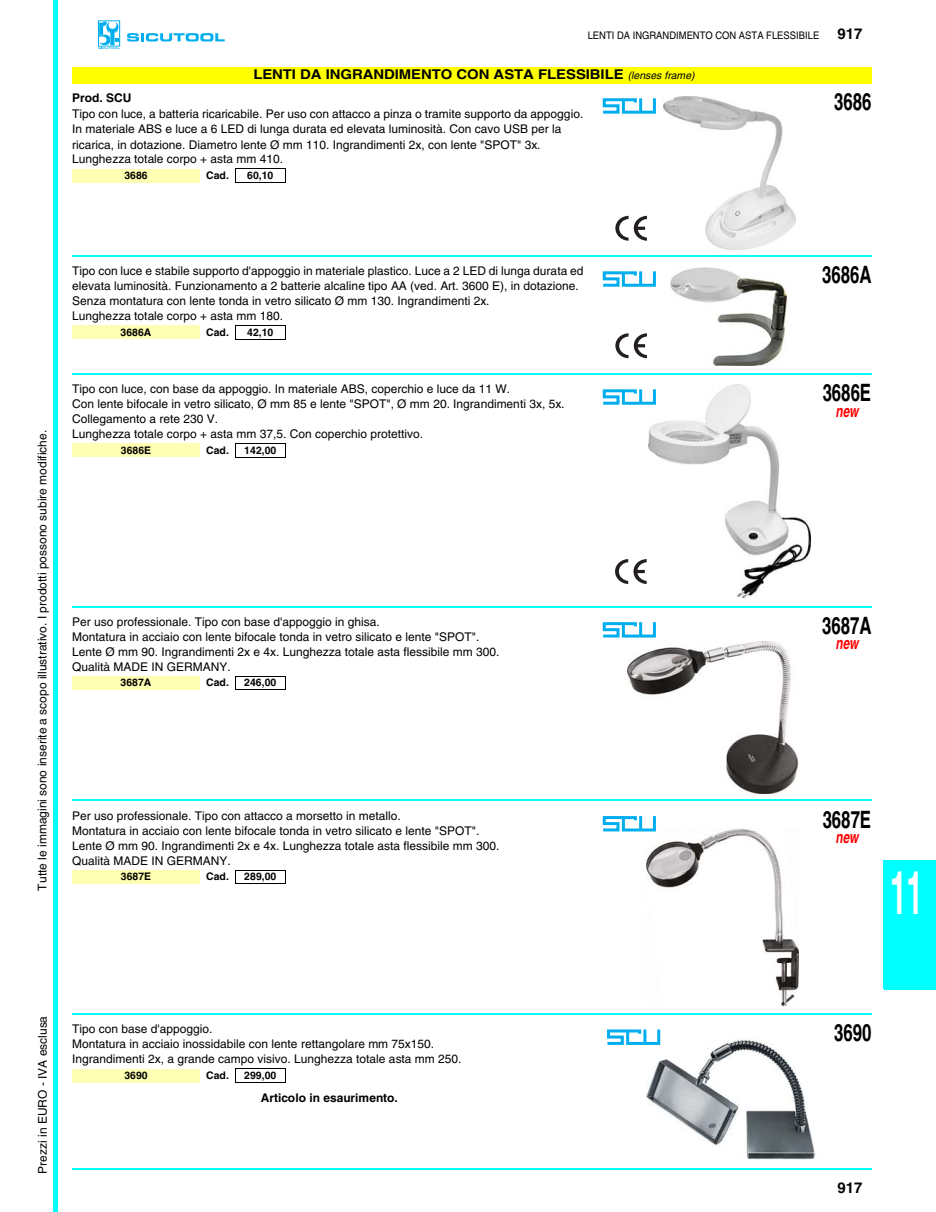
<style>
.page{position:relative;width:936px;height:1212px;background:#fff}
.page>*{position:absolute;margin:0;border:0;box-sizing:border-box;transform-origin:0 0}
.t1{font:700 60px "Helvetica";color:#fff;scale:.5 1}
.t2{font:700 24px "Helvetica";letter-spacing:-.005em;color:#000;scale:.7 1}
.t3{font:italic 700 16.8px "Helvetica";color:#f00;scale:.71 1}
.t4{font:700 15px "Helvetica";color:#000}
.t5{font:700 13.5px "Helvetica";letter-spacing:-.005em;color:#000;scale:1.11 1}
.t6{font:12px/15px "Helvetica";color:#000}
.t7{font:700 12px "Helvetica";color:#000}
.t8{font:700 10.5px "Helvetica";letter-spacing:.005em;color:#000}
.t9{font:10.5px "Helvetica";letter-spacing:.005em;color:#000;scale:.9 1}
.s1{font-weight:700;font-size:15px}
.s2{font-weight:400;font-style:italic;font-size:10.5px}
</style>
<div class="page">
<div style="left:53px;top:0;width:5px;height:1212px;background:#0ff"></div>
<svg style="left:127px;top:33px;width:98px;height:8px"></svg>
<div style="left:96px;top:19px;width:26px;height:30px;border:3px solid #fff"></div>
<svg style="left:98px;top:22px;width:22px;height:27px"></svg>
<div style="left:884px;top:861px;width:51px;height:128px;background:#0ff"></div>
<hr style="left:884px;top:860px;width:51px;height:2px;background:#0ff">
<hr style="left:884px;top:988px;width:51px;height:2px;background:#0ff">
<div style="left:72px;top:67px;width:800px;height:16px;background:#ff0"></div>
<img style="left:663px;top:96px;width:133px;height:153px">
<div style="left:639px;top:97px;width:17px;height:17px;border:3px solid #00aeef"></div>
<svg style="left:602px;top:97px;width:40px;height:17px"></svg>
<svg style="left:615px;top:216px;width:32px;height:25px"></svg>
<div style="left:72px;top:169px;width:128px;height:13px;background:#ffffb3"></div>
<svg style="left:235px;top:170px;width:1px;height:12px"></svg>
<svg style="left:285px;top:170px;width:1px;height:12px"></svg>
<hr style="left:235px;top:169px;width:51px;height:1px;background:#000">
<hr style="left:235px;top:182px;width:51px;height:1px;background:#000">
<hr style="left:72px;top:255px;width:800px;height:2px;background:#0ff">
<img style="left:671px;top:267px;width:116px;height:98px">
<div style="left:639px;top:270px;width:17px;height:17px;border:3px solid #00aeef"></div>
<svg style="left:602px;top:270px;width:40px;height:17px"></svg>
<svg style="left:615px;top:333px;width:32px;height:25px"></svg>
<div style="left:72px;top:326px;width:128px;height:13px;background:#ffffb3"></div>
<svg style="left:235px;top:326px;width:1px;height:13px"></svg>
<svg style="left:285px;top:326px;width:1px;height:13px"></svg>
<hr style="left:235px;top:325px;width:51px;height:1px;background:#000">
<hr style="left:235px;top:339px;width:51px;height:1px;background:#000">
<hr style="left:72px;top:373px;width:800px;height:2px;background:#0ff">
<img style="left:648px;top:385px;width:162px;height:213px">
<div style="left:600px;top:375px;width:59px;height:43px;background:#fff"></div>
<div style="left:639px;top:388px;width:17px;height:17px;border:3px solid #00aeef"></div>
<svg style="left:602px;top:388px;width:40px;height:17px"></svg>
<div style="left:600px;top:550px;width:63px;height:42px;background:#fff"></div>
<svg style="left:615px;top:559px;width:32px;height:25px"></svg>
<div style="left:72px;top:444px;width:128px;height:13px;background:#ffffb3"></div>
<svg style="left:235px;top:444px;width:1px;height:13px"></svg>
<svg style="left:285px;top:444px;width:1px;height:13px"></svg>
<hr style="left:235px;top:443px;width:51px;height:1px;background:#000">
<hr style="left:235px;top:457px;width:51px;height:1px;background:#000">
<hr style="left:72px;top:606px;width:800px;height:1px;background:#0ff">
<div style="left:639px;top:621px;width:17px;height:17px;border:3px solid #00aeef"></div>
<svg style="left:602px;top:621px;width:40px;height:17px"></svg>
<img style="left:628px;top:642px;width:169px;height:151px">
<div style="left:72px;top:676px;width:128px;height:14px;background:#ffffb3"></div>
<svg style="left:235px;top:677px;width:1px;height:12px"></svg>
<svg style="left:285px;top:677px;width:1px;height:12px"></svg>
<hr style="left:235px;top:676px;width:51px;height:1px;background:#000">
<hr style="left:235px;top:689px;width:51px;height:1px;background:#000">
<hr style="left:72px;top:800px;width:800px;height:1px;background:#0ff">
<img style="left:647px;top:828px;width:152px;height:179px">
<div style="left:600px;top:802px;width:59px;height:43px;background:#fff"></div>
<div style="left:639px;top:815px;width:17px;height:16px;border:3px solid #00aeef"></div>
<svg style="left:602px;top:815px;width:40px;height:17px"></svg>
<div style="left:72px;top:870px;width:128px;height:14px;background:#ffffb3"></div>
<svg style="left:235px;top:871px;width:1px;height:12px"></svg>
<svg style="left:285px;top:871px;width:1px;height:12px"></svg>
<hr style="left:235px;top:870px;width:51px;height:1px;background:#000">
<hr style="left:235px;top:883px;width:51px;height:1px;background:#000">
<hr style="left:72px;top:1013px;width:800px;height:2px;background:#0ff">
<img style="left:647px;top:1039px;width:168px;height:121px">
<div style="left:604px;top:1016px;width:59px;height:42px;background:#fff"></div>
<div style="left:643px;top:1028px;width:17px;height:17px;border:3px solid #00aeef"></div>
<svg style="left:607px;top:1028px;width:40px;height:17px"></svg>
<div style="left:72px;top:1069px;width:128px;height:13px;background:#ffffb3"></div>
<svg style="left:235px;top:1069px;width:1px;height:13px"></svg>
<svg style="left:285px;top:1069px;width:1px;height:13px"></svg>
<hr style="left:235px;top:1068px;width:51px;height:1px;background:#000">
<hr style="left:235px;top:1082px;width:51px;height:1px;background:#000">
<hr style="left:72px;top:1168px;width:800px;height:2px;background:#0ff">
<p class="t9" style="left:588px;top:29px;width:307px">LENTI DA INGRANDIMENTO CON ASTA FLESSIBILE <span class="s1">917</span></p>
<p class="t5" style="left:253px;top:66px;width:399px">LENTI DA INGRANDIMENTO CON ASTA FLESSIBILE <span class="s2">(lenses frame)</span></p>
<p class="t7" style="left:72px;top:90px;width:61px">Prod. SCU</p>
<p class="t6" style="left:72px;top:107px;width:513px">Tipo con luce, a batteria ricaricabile. Per uso con attacco a pinza o tramite supporto da appoggio.<br>In materiale ABS e luce a 6 LED di lunga durata ed elevata luminosità. Con cavo USB per la ricarica, in dotazione. Diametro lente Ø mm 110. Ingrandimenti 2x, con lente "SPOT" 3x.<br>Lunghezza totale corpo + asta mm 410.</p>
<p class="t8" style="left:124px;top:169px;width:25px">3686</p>
<p class="t8" style="left:206px;top:169px;width:24px">Cad.</p>
<p class="t8" style="left:247px;top:169px;width:28px">60,10</p>
<h2 class="t2" style="left:834px;top:87px;width:55px">3686</h2>
<p class="t6" style="left:35px;top:891px;width:462px;rotate:-90deg">Tutte le immagini sono inserite a scopo illustrativo. I prodotti possono subire modifiche.</p>
<p class="t6" style="left:72px;top:263px;width:513px">Tipo con luce e stabile supporto d'appoggio in materiale plastico. Luce a 2 LED di lunga durata ed elevata luminosità. Funzionamento a 2 batterie alcaline tipo AA (ved. Art. 3600 E), in dotazione.<br>Senza montatura con lente tonda in vetro silicato Ø mm 130. Ingrandimenti 2x.<br>Lunghezza totale corpo + asta mm 180.</p>
<p class="t8" style="left:121px;top:325px;width:32px">3686A</p>
<p class="t8" style="left:206px;top:325px;width:24px">Cad.</p>
<p class="t8" style="left:247px;top:325px;width:28px">42,10</p>
<p class="t6" style="left:72px;top:381px;width:494px">Tipo con luce, con base da appoggio. In materiale ABS, coperchio e luce da 11 W.<br>Con lente bifocale in vetro silicato, Ø mm 85 e lente "SPOT", Ø mm 20. Ingrandimenti 3x, 5x.<br>Collegamento a rete 230 V.<br>Lunghezza totale corpo + asta mm 37,5. Con coperchio protettivo.</p>
<p class="t8" style="left:121px;top:443px;width:32px">3686E</p>
<p class="t8" style="left:206px;top:443px;width:24px">Cad.</p>
<p class="t8" style="left:244px;top:443px;width:33px">142,00</p>
<p class="t6" style="left:72px;top:614px;width:429px">Per uso professionale. Tipo con base d'appoggio in ghisa.<br>Montatura in acciaio con lente bifocale tonda in vetro silicato e lente "SPOT".<br>Lente Ø mm 90. Ingrandimenti 2x e 4x. Lunghezza totale asta flessibile mm 300.<br>Qualità MADE IN GERMANY.</p>
<p class="t8" style="left:121px;top:676px;width:32px">3687A</p>
<p class="t8" style="left:206px;top:676px;width:24px">Cad.</p>
<p class="t8" style="left:244px;top:676px;width:33px">246,00</p>
<p class="t6" style="left:72px;top:808px;width:429px">Per uso professionale. Tipo con attacco a morsetto in metallo.<br>Montatura in acciaio con lente bifocale tonda in vetro silicato e lente "SPOT".<br>Lente Ø mm 90. Ingrandimenti 2x e 4x. Lunghezza totale asta flessibile mm 300.<br>Qualità MADE IN GERMANY.</p>
<p class="t8" style="left:121px;top:870px;width:32px">3687E</p>
<p class="t8" style="left:206px;top:870px;width:24px">Cad.</p>
<p class="t8" style="left:244px;top:870px;width:33px">289,00</p>
<h2 class="t2" style="left:822px;top:260px;width:72px">3686A</h2>
<h2 class="t2" style="left:823px;top:378px;width:71px">3686E</h2>
<h3 class="t3" style="left:835px;top:405px;width:34px">new</h3>
<h2 class="t2" style="left:822px;top:611px;width:72px">3687A</h2>
<h3 class="t3" style="left:835px;top:637px;width:34px">new</h3>
<h2 class="t2" style="left:823px;top:805px;width:71px">3687E</h2>
<h3 class="t3" style="left:835px;top:831px;width:34px">new</h3>
<h1 class="t1" style="left:890px;top:856px;width:68px">11</h1>
<p class="t6" style="left:35px;top:1174px;width:159px;rotate:-90deg">Prezzi in EURO - IVA esclusa</p>
<p class="t6" style="left:72px;top:1022px;width:391px">Tipo con base d'appoggio.<br>Montatura in acciaio inossidabile con lente rettangolare mm 75x150.<br>Ingrandimenti 2x, a grande campo visivo. Lunghezza totale asta mm 250.</p>
<p class="t8" style="left:124px;top:1069px;width:25px">3690</p>
<p class="t8" style="left:206px;top:1069px;width:24px">Cad.</p>
<p class="t8" style="left:244px;top:1069px;width:33px">299,00</p>
<p class="t7" style="left:261px;top:1090px;width:139px">Articolo in esaurimento.</p>
<h2 class="t2" style="left:834px;top:1018px;width:55px">3690</h2>
<p class="t4" style="left:838px;top:1179px;width:26px">917</p>
</div>
